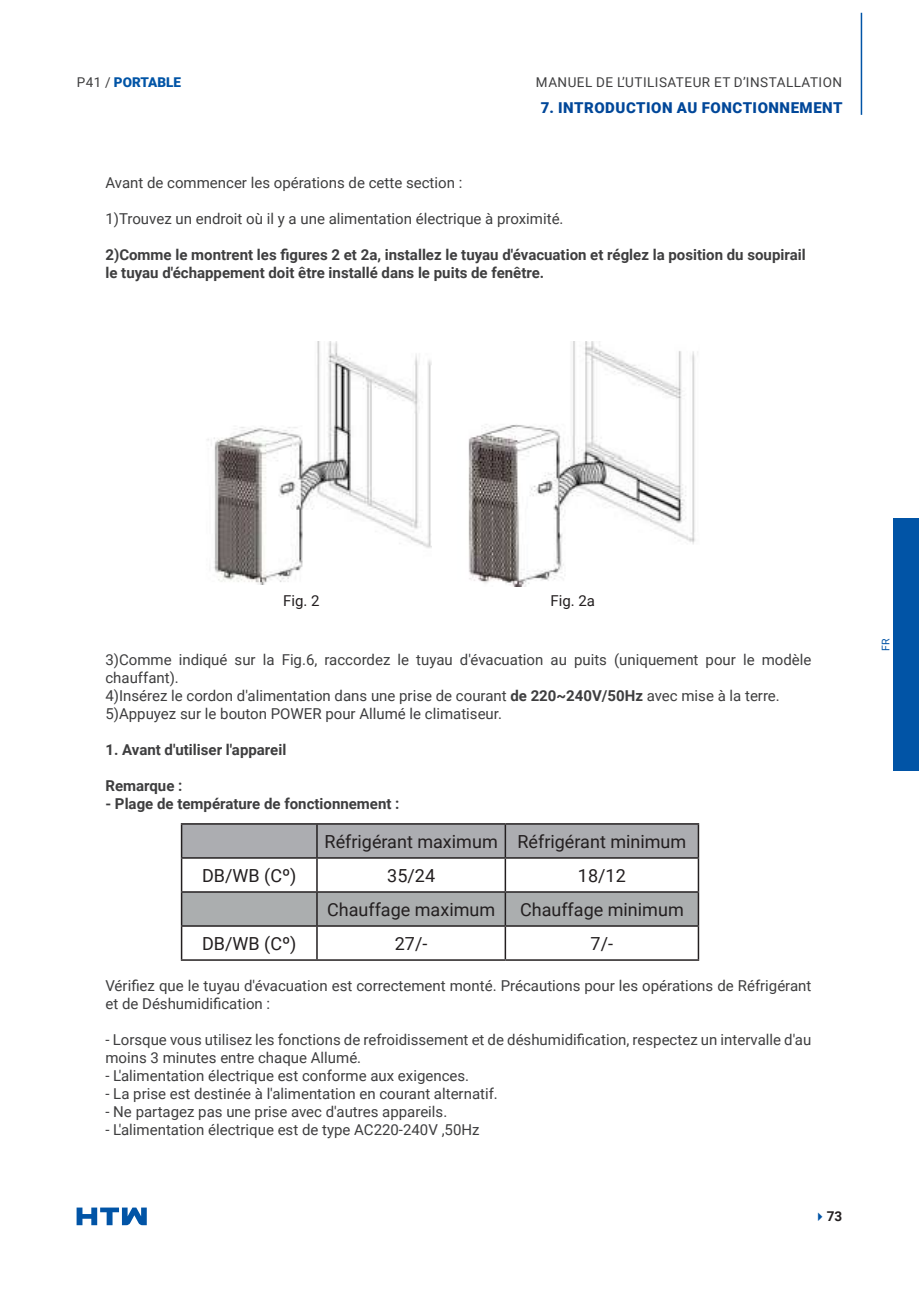
<style>
.page{position:relative;width:919px;height:1289px;background:#fff}
.page>*{position:absolute;margin:0;border:0;box-sizing:border-box;transform-origin:0 0}
.t1{font:18px "Roboto";color:#231f20}
.t2{font:15px/18px "Roboto";color:#3e3e3f}
.t3{font:700 15px/18px "Roboto";color:#3e3e3f}
.t4{font:900 15px "Roboto";letter-spacing:.035em;color:#004799}
.t5{font:15px "Roboto";color:#231f20}
.t6{font:13.5px "Roboto";letter-spacing:.035em;color:#3e3e3f}
.t7{font:900 13.5px "Roboto";color:#0154a6}
.t8{font:700 13.5px "Roboto";color:#231f20}
.t9{font:10.5px "Roboto";color:#0154a6}
.s1{font-weight:400;color:#3e3e3f}
.s2{font-weight:700}
.s3{color:#0154a6}
</style>
<div class="page">
<hr style="left:860px;top:13px;width:2px;height:102px;background:#0154a6">
<svg style="left:77px;top:1207px;width:70px;height:18px"></svg>
<div style="left:893px;top:518px;width:25px;height:252px;background:#0154a6"></div>
<img style="left:207px;top:341px;width:225px;height:243px">
<img style="left:468px;top:341px;width:230px;height:245px">
<div style="left:182px;top:824px;width:515px;height:33px;background:#acadb1"></div>
<div style="left:182px;top:892px;width:515px;height:33px;background:#abaeaf"></div>
<hr style="left:181px;top:823px;width:136px;height:1px;background:#231f20">
<hr style="left:181px;top:824px;width:1px;height:33px;background:#231f20">
<hr style="left:317px;top:823px;width:188px;height:1px;background:#231f20">
<hr style="left:316px;top:824px;width:2px;height:33px;background:#231f20">
<hr style="left:505px;top:823px;width:194px;height:1px;background:#231f20">
<hr style="left:504px;top:824px;width:2px;height:33px;background:#231f20">
<hr style="left:697px;top:824px;width:2px;height:33px;background:#231f20">
<hr style="left:181px;top:857px;width:136px;height:1px;background:#231f20">
<hr style="left:181px;top:858px;width:1px;height:33px;background:#231f20">
<hr style="left:317px;top:857px;width:188px;height:1px;background:#231f20">
<hr style="left:316px;top:858px;width:2px;height:33px;background:#231f20">
<hr style="left:505px;top:857px;width:194px;height:1px;background:#231f20">
<hr style="left:504px;top:858px;width:2px;height:33px;background:#231f20">
<hr style="left:697px;top:858px;width:2px;height:33px;background:#231f20">
<hr style="left:181px;top:891px;width:136px;height:1px;background:#231f20">
<hr style="left:181px;top:892px;width:1px;height:33px;background:#231f20">
<hr style="left:317px;top:891px;width:188px;height:1px;background:#231f20">
<hr style="left:316px;top:892px;width:2px;height:33px;background:#231f20">
<hr style="left:505px;top:891px;width:194px;height:1px;background:#231f20">
<hr style="left:504px;top:892px;width:2px;height:33px;background:#231f20">
<hr style="left:697px;top:892px;width:2px;height:33px;background:#231f20">
<hr style="left:181px;top:925px;width:136px;height:1px;background:#231f20">
<hr style="left:181px;top:926px;width:1px;height:33px;background:#231f20">
<hr style="left:317px;top:925px;width:188px;height:1px;background:#231f20">
<hr style="left:316px;top:926px;width:2px;height:33px;background:#231f20">
<hr style="left:505px;top:925px;width:194px;height:1px;background:#231f20">
<hr style="left:504px;top:926px;width:2px;height:33px;background:#231f20">
<hr style="left:697px;top:926px;width:2px;height:33px;background:#231f20">
<hr style="left:181px;top:959px;width:136px;height:1px;background:#231f20">
<hr style="left:317px;top:959px;width:188px;height:1px;background:#231f20">
<hr style="left:505px;top:959px;width:194px;height:1px;background:#231f20">
<p class="t7" style="left:77px;top:72px;width:106px"><span class="s1">P41 /</span> PORTABLE</p>
<p class="t6" style="left:536px;top:72px;width:307px">MANUEL DE L’UTILISATEUR ET D’INSTALLATION</p>
<p class="t4" style="left:540px;top:97px;width:303px">7. INTRODUCTION AU FONCTIONNEMENT</p>
<p class="t2" style="left:105px;top:173px;width:358px">Avant de commencer les opérations de cette section :</p>
<p class="t2" style="left:105px;top:209px;width:459px">1)Trouvez un endroit où il y a une alimentation électrique à proximité.</p>
<p class="t3" style="left:105px;top:245px;width:701px">2)Comme le montrent les figures 2 et 2a, installez le tuyau d'évacuation et réglez la position du soupirail le tuyau d'échappement doit être installé dans le puits de fenêtre.</p>
<p class="t5" style="left:283px;top:590px;width:38px">Fig. 2</p>
<p class="t5" style="left:550px;top:590px;width:46px">Fig. 2a</p>
<p class="t2" style="left:105px;top:650px;width:707px">3)Comme indiqué sur la Fig.6, raccordez le tuyau d'évacuation au puits (uniquement pour le modèle chauffant).<br>4)Insérez le cordon d'alimentation dans une prise de courant <span class="s2">de 220~240V/50Hz</span> avec mise à la terre.<br>5)Appuyez sur le bouton POWER pour Allumé le climatiseur.</p>
<p class="t3" style="left:105px;top:740px;width:182px">1. Avant d'utiliser l'appareil</p>
<p class="t3" style="left:105px;top:776px;width:78px">Remarque :</p>
<p class="t3" style="left:105px;top:794px;width:295px">- Plage de température de fonctionnement :</p>
<p class="t1" style="left:324px;top:828px;width:363px">Réfrigérant maximum Réfrigérant minimum</p>
<p class="t1" style="left:202px;top:862px;width:96px">DB/WB (Cº)</p>
<p class="t1" style="left:387px;top:862px;width:49px">35/24</p>
<p class="t1" style="left:578px;top:862px;width:49px">18/12</p>
<p class="t1" style="left:327px;top:896px;width:170px">Chauffage maximum</p>
<p class="t1" style="left:520px;top:896px;width:165px">Chauffage minimum</p>
<p class="t1" style="left:202px;top:930px;width:96px">DB/WB (Cº)</p>
<p class="t1" style="left:395px;top:930px;width:34px">27/-</p>
<p class="t1" style="left:590px;top:930px;width:24px">7/-</p>
<p class="t2" style="left:105px;top:975px;width:707px">Vérifiez que le tuyau d'évacuation est correctement monté. Précautions pour les opérations de Réfrigérant et de Déshumidification :</p>
<p class="t2" style="left:105px;top:1029px;width:707px">- Lorsque vous utilisez les fonctions de refroidissement et de déshumidification, respectez un intervalle d'au moins 3 minutes entre chaque Allumé.</p>
<p class="t2" style="left:105px;top:1065px;width:365px">- L'alimentation électrique est conforme aux exigences.</p>
<p class="t2" style="left:105px;top:1083px;width:394px">- La prise est destinée à l'alimentation en courant alternatif.</p>
<p class="t2" style="left:105px;top:1101px;width:343px">- Ne partagez pas une prise avec d'autres appareils.</p>
<p class="t2" style="left:105px;top:1119px;width:375px">- L'alimentation électrique est de type AC220-240V ,50Hz</p>
<p class="t8" style="left:813px;top:1206px;width:31px"><span class="s3">✔</span>73</p>
<p class="t9" style="left:878px;top:650px;width:14px;rotate:-90deg">FR</p>
</div>
